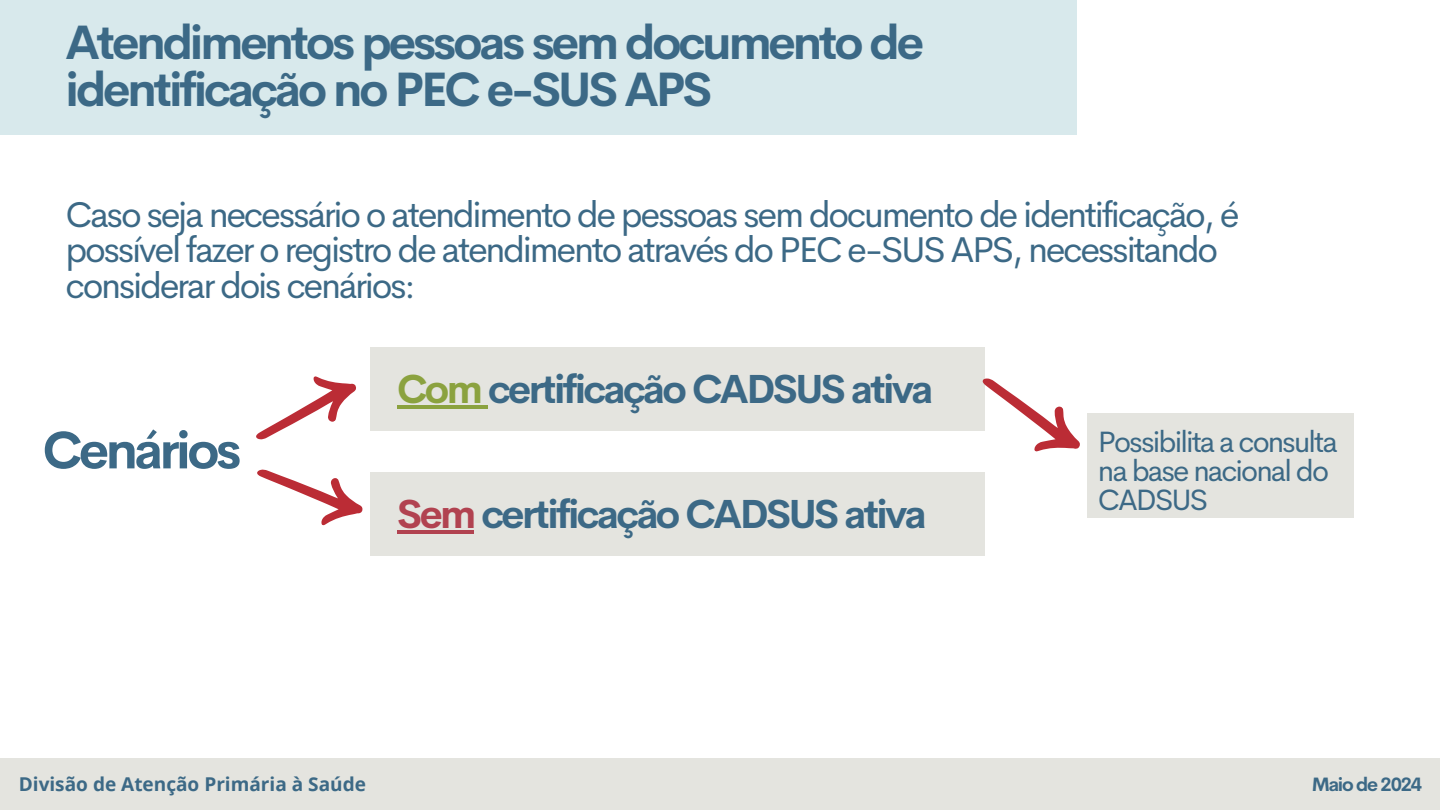
<style>
.page{position:relative;width:1440px;height:810px;background:#fff}
.page>*{position:absolute;margin:0;border:0;box-sizing:border-box;transform-origin:0 0}
.t1{font:700 51.9px "Cerebri Sans";letter-spacing:-.065em;color:#3c6986}
.t2{font:700 47.3px/47.2px "Cerebri Sans";letter-spacing:-.065em;color:#3c6986}
.t3{font:700 39.8px "Cerebri Sans";letter-spacing:-.065em;color:#3c6986}
.t4{font:36px/35.2px "Cerebri Sans";letter-spacing:-.065em;color:#3c6986}
.t5{font:29.6px/29px "Cerebri Sans";letter-spacing:-.065em;color:#3c6986}
.t6{font:700 19px "Open Sans";color:#3c6986}
.t7{font:700 19px "Cerebri Sans";letter-spacing:-.065em;color:#3c6986}
.s1{color:#8ba23f}
.s2{color:#b14250}
</style>
<div class="page">
<div style="left:0;top:0;width:1076px;height:135px;background:#d8e9ec"></div>
<div style="left:0;top:758px;width:1440px;height:52px;background:#e4e4df"></div>
<div style="left:371px;top:348px;width:614px;height:83px;background:#e4e4df"></div>
<div style="left:371px;top:472px;width:614px;height:83px;background:#e4e4df"></div>
<hr style="left:397px;top:406px;width:91px;height:3px;background:#8ba23f">
<hr style="left:397px;top:530px;width:77px;height:4px;background:#b14250">
<svg style="left:256px;top:361px;width:115px;height:176px"></svg>
<div style="left:1088px;top:413px;width:266px;height:105px;background:#e4e4df"></div>
<svg style="left:982px;top:378px;width:106px;height:93px"></svg>
<h1 class="t2" style="left:66px;top:18px;width:860px">Atendimentos pessoas sem documento de identificação no PEC e-SUS APS</h1>
<h1 class="t4" style="left:66px;top:197px;width:1176px">Caso seja necessário o atendimento de pessoas sem documento de identificação, é possível fazer o registro de atendimento através do PEC e-SUS APS, necessitando considerar dois cenários:</h1>
<p class="t3" style="left:397px;top:364px;width:538px"><span class="s1">Com</span> certificação CADSUS ativa</p>
<p class="t1" style="left:43px;top:416px;width:200px">Cenários</p>
<h4 class="t5" style="left:1098px;top:427px;width:242px">Possibilita a consulta na base nacional do<br>CADSUS</h4>
<h2 class="t3" style="left:397px;top:488px;width:531px"><span class="s2">Sem</span> certificação CADSUS ativa</h2>
<h3 class="t6" style="left:19px;top:771px;width:349px">Divisão de Atenção Primária à Saúde</h3>
<p class="t7" style="left:1312px;top:772px;width:112px">Maio de 2024</p>
</div>
